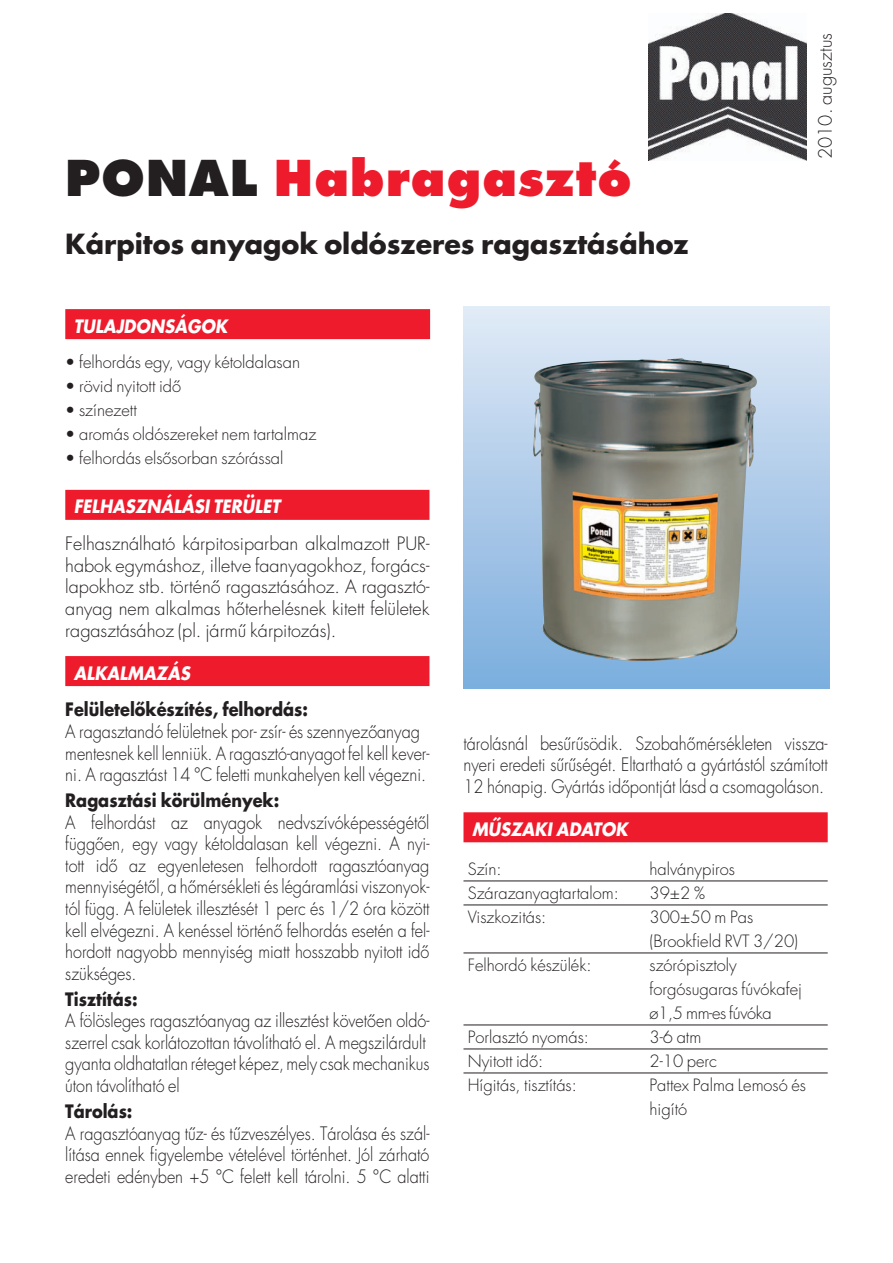
<style>
.page{position:relative;width:893px;height:1263px;background:#fff}
.page>*{position:absolute;margin:0;border:0;box-sizing:border-box;transform-origin:0 0}
.t1{font:700 48px "Futura H Extra";letter-spacing:.025em;color:#ee1b2c}
.t2{font:27px "Futura H Bold";color:#231f20}
.t3{font:18px/21.6px "Futura H Light";color:#231f20;text-align:justify;scale:.9 1}
.t4{font:18px/21.6px "Futura H Light";color:#231f20;text-align:justify}
.t5{font:18px "Futura H Bold";color:#231f20;scale:.9 1}
.t6{font:italic 18px "Futura H Bold";color:#fff;scale:.9 1}
.t7{font:16.5px/24px "Futura H Light";color:#231f20}
.s1{color:#231f20}
</style>
<div class="page">
<div style="left:65px;top:490px;width:364px;height:30px;background:#ee1b2c"></div>
<div style="left:65px;top:656px;width:364px;height:30px;background:#ee1b2c"></div>
<div style="left:463px;top:812px;width:365px;height:30px;background:#ee1b2c"></div>
<hr style="left:463px;top:880px;width:365px;height:1px;background:#231f20">
<hr style="left:463px;top:904px;width:365px;height:1px;background:#231f20">
<hr style="left:463px;top:952px;width:365px;height:1px;background:#231f20">
<hr style="left:463px;top:1024px;width:365px;height:1px;background:#231f20">
<hr style="left:463px;top:1048px;width:365px;height:1px;background:#231f20">
<hr style="left:463px;top:1072px;width:365px;height:1px;background:#231f20">
<div style="left:463px;top:306px;width:366px;height:383px;background:linear-gradient(to bottom,#e0eaf6,#7baddd)"></div>
<div style="left:65px;top:309px;width:365px;height:30px;background:#ee1b2c"></div>
<img style="left:649px;top:13px;width:158px;height:147px">
<img style="left:533px;top:358px;width:224px;height:303px">
<h1 class="t1" style="left:65px;top:148px;width:568px"><span class="s1">PONAL</span> Habragasztó</h1>
<h2 class="t2" style="left:65px;top:225px;width:625px">Kárpitos anyagok oldószeres ragasztásához</h2>
<p class="t6" style="left:74px;top:313px;width:71px">TULAJDONSÁ</p>
<p class="t6" style="left:187px;top:313px;width:32px">GOK</p>
<p class="t7" style="left:65px;top:350px;width:236px">• felhordás egy, vagy kétoldalasan</p>
<p class="t7" style="left:65px;top:374px;width:117px">• rövid nyitott idô</p>
<p class="t7" style="left:65px;top:398px;width:73px">• színezett</p>
<p class="t7" style="left:65px;top:422px;width:252px">• aromás oldószereket nem tartalmaz</p>
<p class="t7" style="left:65px;top:446px;width:220px">• felhordás elsôsorban szórással</p>
<p class="t4" style="left:815px;top:159px;width:127px;rotate:-90deg">2010. augusztus</p>
<p class="t6" style="left:74px;top:494px;width:231px">FELHASZNÁLÁSI TERÜLET</p>
<p class="t4" style="left:65px;top:533px;width:366px">Felhasználható kárpitosiparban alkalmazott PUR&shy;habok egymáshoz, illetve faanyagokhoz, forgács&shy;lapokhoz stb. történô ragasztásához. A ragasztó&shy;anyag nem alkalmas hôterhelésnek kitett felületek ragasztásához (pl. jármû kárpitozás).</p>
<p class="t6" style="left:74px;top:660px;width:131px">ALKALMAZÁS</p>
<p class="t5" style="left:65px;top:697px;width:271px">Felületelôkészítés, felhordás:</p>
<p class="t3" style="left:65px;top:721px;width:406px;text-align:left">A ragasztandó felületnek por- zsír- és szennyezôanyag mentesnek kell lenniük. A ragasztó-anyagot fel kell kever&shy;ni. A ragasztást 14 °C feletti munkahelyen kell végezni.</p>
<p class="t5" style="left:65px;top:788px;width:239px">Ragasztási körülmények:</p>
<p class="t3" style="left:65px;top:811px;width:406px">A felhordást az anyagok nedvszívóképességétôl függôen, egy vagy kétoldalasan kell végezni. A nyi&shy;tott idô az egyenletesen felhordott ragasztóanyag mennyiségétôl, a hômérsékleti és légáramlási viszonyok&shy;tól függ. A felületek illesztését 1 perc és 1/2 óra között kell elvégezni. A kenéssel történô felhordás esetén a fel&shy;hordott nagyobb mennyiség miatt hosszabb nyitott idô szükséges.</p>
<p class="t5" style="left:65px;top:986px;width:82px">Tisztítás:</p>
<p class="t3" style="left:65px;top:1010px;width:406px;text-align:left">A fölösleges ragasztóanyag az illesztést követôen oldó&shy;szerrel csak korlátozottan távolítható el. A megszilárdult gyanta oldhatatlan réteget képez, mely csak mechanikus úton távolítható el</p>
<p class="t5" style="left:65px;top:1099px;width:76px">Tárolás:</p>
<p class="t3" style="left:65px;top:1122px;width:406px">A ragasztóanyag tûz- és tûzveszélyes. Tárolása és szál&shy;lítása ennek figyelembe vételével történhet. Jól zárható eredeti edényben +5 °C felett kell tárolni. 5 °C alatti</p>
<p class="t3" style="left:463px;top:732px;width:406px">tárolásnál besûrûsödik. Szobahômérsékleten vissza&shy;nyeri eredeti sûrûségét. Eltartható a gyártástól számított 12 hónapig. Gyártás idôpontját lásd a csomagoláson.</p>
<p class="t6" style="left:472px;top:817px;width:175px">MÛSZAKI ADATOK</p>
<p class="t7" style="left:468px;top:857px;width:35px">Szín:</p>
<p class="t7" style="left:649px;top:857px;width:87px">halványpiros</p>
<p class="t7" style="left:468px;top:881px;width:153px">Szárazanyagtartalom:</p>
<p class="t7" style="left:649px;top:881px;width:57px">39±2 %</p>
<p class="t7" style="left:468px;top:905px;width:80px">Viszkozitás:</p>
<p class="t7" style="left:649px;top:905px;width:150px">300±50 m Pas (Brookfield RVT 3/20)</p>
<p class="t7" style="left:468px;top:953px;width:125px">Felhordó készülék:</p>
<p class="t7" style="left:649px;top:953px;width:154px">szórópisztoly forgósugaras fúvókafej ø1,5 mm-es fúvóka</p>
<p class="t7" style="left:468px;top:1025px;width:123px">Porlasztó nyomás:</p>
<p class="t7" style="left:649px;top:1025px;width:53px">3-6 atm</p>
<p class="t7" style="left:468px;top:1049px;width:77px">Nyitott idô:</p>
<p class="t7" style="left:649px;top:1049px;width:69px">2-10 perc</p>
<p class="t7" style="left:468px;top:1073px;width:111px">Hígitás, tisztítás:</p>
<p class="t7" style="left:649px;top:1073px;width:158px">Pattex Palma Lemosó és higító</p>
</div>
